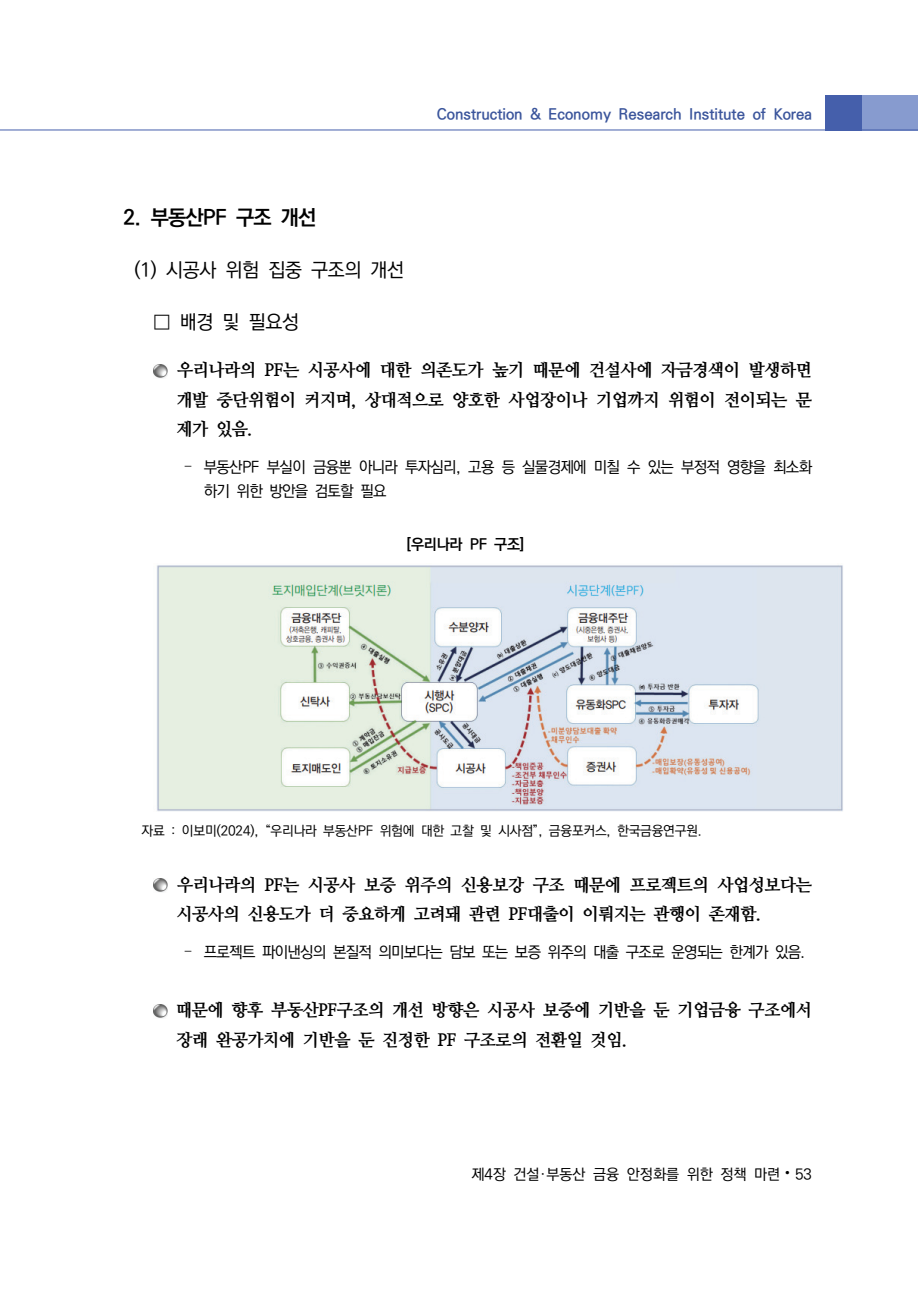
<style>
.page{position:relative;width:918px;height:1289px;background:#fff}
.page>*{position:absolute;margin:0;border:0;box-sizing:border-box;transform-origin:0 0}
.t1{font:700 21px "Ko Pub Dotum";letter-spacing:-.04em;color:#000}
.t2{font:500 19.5px "Ko Pub Dotum";letter-spacing:-.02em;color:#000}
.t3{font:800 17.25px/29.2px "Nanum Myeongjo";letter-spacing:-.02em;color:#000}
.t4{font:500 15.75px "Ko Pub Dotum";letter-spacing:-.05em;color:#000}
.t5{font:700 15px "Ko Pub Dotum";color:#3b559c}
.t6{font:500 15px "Ko Pub Dotum";letter-spacing:-.005em;color:#000}
.t7{font:700 15px "Ko Pub Dotum";letter-spacing:-.015em;color:#000}
.t8{font:500 13.5px "Ko Pub Dotum";letter-spacing:-.02em;color:#000}
.s1{font-family:"Haansoft Batang";font-weight:400}
</style>
<div class="page">
<div style="left:826px;top:95px;width:92px;height:36px;background:#879bcf"></div>
<hr style="left:0;top:130px;width:918px;height:1px;background:#455fab">
<div style="left:825px;top:95px;width:36px;height:36px;background:#455fab"></div>
<img style="left:154px;top:364px;width:14px;height:14px">
<img style="left:157px;top:565px;width:686px;height:246px">
<img style="left:154px;top:879px;width:14px;height:13px">
<img style="left:154px;top:1004px;width:14px;height:14px">
<p class="t5" style="left:437px;top:106px;width:377px">Construction &amp; Economy Research Institute of Korea</p>
<p class="t1" style="left:124px;top:206px;width:19px">2.</p>
<p class="t1" style="left:151px;top:206px;width:167px">부동산PF 구조 개선</p>
<p class="t2" style="left:134px;top:259px;width:272px">(1) 시공사 위험 집중 구조의 개선</p>
<p class="t2" style="left:153px;top:311px;width:147px">□ 배경 및 필요성</p>
<p class="t3" style="left:265px;top:356px;width:549px">PF는 시공사에 대한 의존도가 높기 때문에 건설사에 자금경색이 발생하면</p>
<p class="t3" style="left:176px;top:356px;width:637px">우리나라의<br>개발 중단위험이 커지며 상대적으로 양호한 사업장이나 기업까지 위험이 전이되는 문</p>
<p class="t3" style="left:352px;top:385px;width:6px">,</p>
<p class="t3" style="left:176px;top:414px;width:77px">제가 있음.</p>
<p class="t4" style="left:185px;top:458px;width:76px"><span class="s1">–</span> 부동산PF</p>
<p class="t4" style="left:267px;top:458px;width:547px">부실이 금융뿐 아니라 투자심리 고용 등 실물경제에 미칠 수 있는 부정적 영향을 최소화</p>
<p class="t4" style="left:456px;top:458px;width:6px">,</p>
<p class="t4" style="left:204px;top:483px;width:184px">하기 위한 방안을 검토할 필요</p>
<p class="t7" style="left:407px;top:536px;width:58px">[우리나라</p>
<p class="t7" style="left:470px;top:536px;width:19px">PF</p>
<p class="t7" style="left:494px;top:536px;width:32px">구조]</p>
<p class="t8" style="left:142px;top:824px;width:25px">자료</p>
<p class="t8" style="left:182px;top:824px;width:193px">이보미(2024), “우리나라 부동산PF</p>
<p class="t8" style="left:380px;top:824px;width:324px">위험에 대한 고찰 및 시사점 금융포커스 한국금융연구원.</p>
<p class="t8" style="left:171px;top:824px;width:6px">:</p>
<p class="t8" style="left:533px;top:824px;width:11px">”,</p>
<p class="t8" style="left:607px;top:824px;width:6px">,</p>
<p class="t3" style="left:265px;top:870px;width:549px">PF는 시공사 보증 위주의 신용보강 구조 때문에 프로젝트의 사업성보다는</p>
<p class="t3" style="left:176px;top:870px;width:326px">우리나라의<br>시공사의 신용도가 더 중요하게 고려돼 관련</p>
<p class="t3" style="left:509px;top:899px;width:253px">PF대출이 이뤄지는 관행이 존재함.</p>
<p class="t4" style="left:185px;top:943px;width:622px"><span class="s1">–</span> 프로젝트 파이낸싱의 본질적 의미보다는 담보 또는 보증 위주의 대출 구조로 운영되는 한계가 있음.</p>
<p class="t3" style="left:176px;top:995px;width:637px">때문에 향후 부동산 구조의 개선 방향은 시공사 보증에 기반을 둔 기업금융 구조에서 장래 완공가치에 기반을 둔 진정한</p>
<p class="t3" style="left:318px;top:995px;width:20px">PF</p>
<p class="t3" style="left:464px;top:1025px;width:164px">구조로의 전환일 것임.</p>
<p class="t3" style="left:438px;top:1025px;width:20px">PF</p>
<p class="t6" style="left:471px;top:1166px;width:342px">제 장 건설 부동산 금융 안정화를 위한 정책 마련<span class="s1">⦁</span>53</p>
<p class="t6" style="left:484px;top:1166px;width:10px">4</p>
<p class="t6" style="left:540px;top:1166px;width:8px">·</p>
</div>
